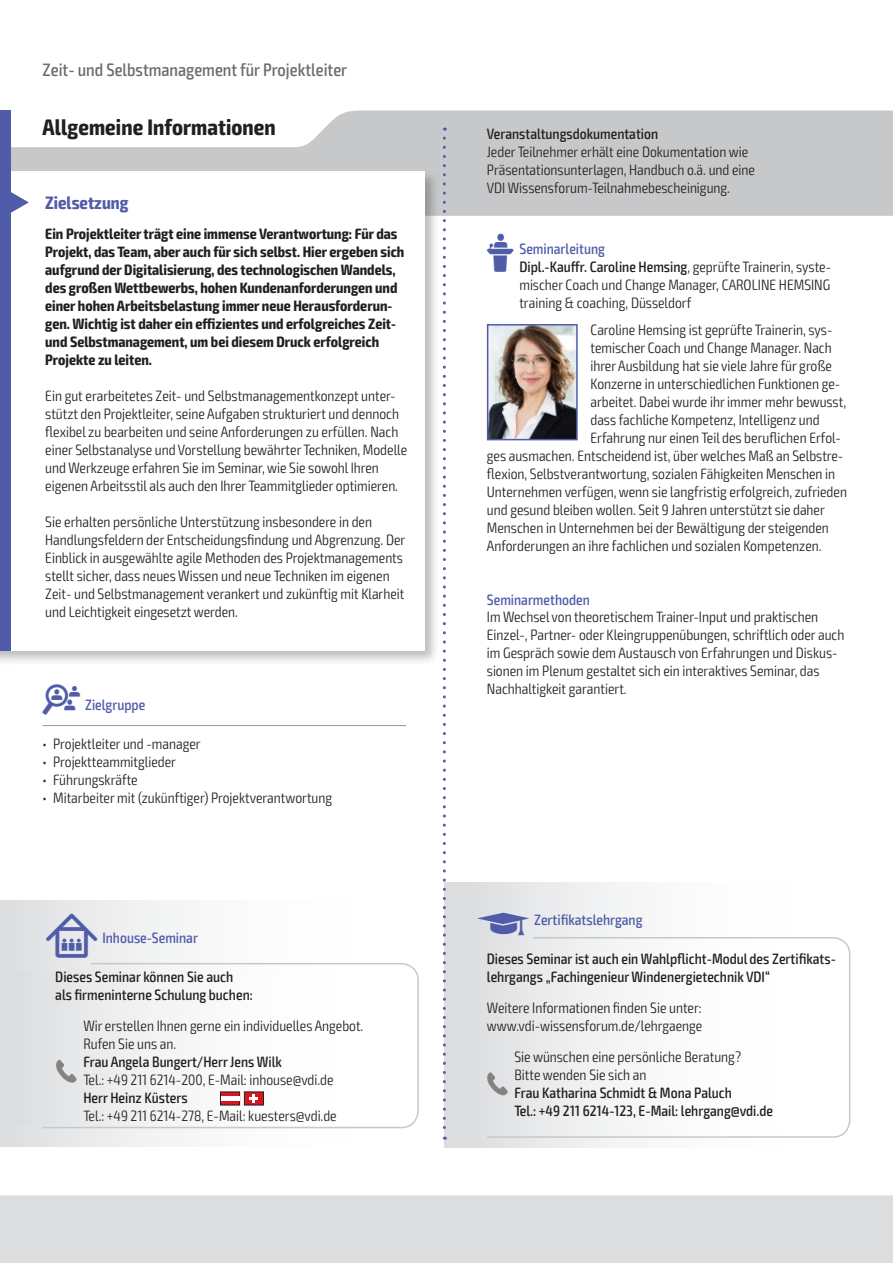
<style>
.page{position:relative;width:893px;height:1263px;background:#fff}
.page>*{position:absolute;margin:0;border:0;box-sizing:border-box;transform-origin:0 0}
.t1{font:700 condensed 22.5px "Exo 2";letter-spacing:.005em;color:#231f20}
.t2{font:500 condensed 18px "Exo 2";color:#6c6d70}
.t3{font:700 condensed 18px "Exo 2";color:#505ca9}
.t4{font:300 condensed 15px/18px "Exo 2";color:#231f20}
.t5{font:700 condensed 15px/18px "Exo 2";color:#231f20}
.t6{font:500 condensed 15px/18px "Exo 2";color:#231f20}
.t7{font:500 condensed 15px "Exo 2";color:#505ca9}
.s1{font-family:"VDI Iconset S4 A Regular";font-weight:400;font-stretch:normal}
.s2{font-weight:500}
.s3{font-family:"VDI Iconset S4 A Regular";font-weight:400;font-stretch:normal;font-size:15.45px}
</style>
<div class="page">
<div style="left:0;top:1195px;width:893px;height:68px;background:#dcdddf"></div>
<svg style="left:11px;top:111px;width:881px;height:105px;fill:#c7c8ca"></svg>
<hr style="left:892px;top:111px;width:1px;height:105px;background:#505ca9">
<div style="left:0;top:111px;width:11px;height:63px;background:#505ca9"></div>
<div style="left:0;top:168px;width:440px;height:498px;background:#231f20;opacity:.3"></div>
<div style="left:0;top:171px;width:424px;height:480px;background:#fff"></div>
<div style="left:0;top:171px;width:11px;height:480px;background:#505ca9"></div>
<svg style="left:11px;top:192px;width:18px;height:21px"></svg>
<hr style="left:43px;top:725px;width:363px;height:1px;background:#939598">
<img style="left:490px;top:327px;width:85px;height:110px">
<div style="left:487px;top:324px;width:91px;height:116px;border:2px solid #505ca9"></div>
<div style="left:0;top:900px;width:419px;height:247px;background:linear-gradient(to right,#e2e3e5,#fff)"></div>
<svg style="left:42px;top:962px;width:377px;height:167px"></svg>
<div style="left:13px;top:972px;width:382px;height:152px;background:linear-gradient(to right,#e3e3e5,#fff)"></div>
<svg style="left:220px;top:1091px;width:44px;height:14px"></svg>
<hr style="left:221px;top:1096px;width:18px;height:4px;background:#fff">
<svg style="left:56px;top:1060px;width:21px;height:23px"></svg>
<div style="left:444px;top:882px;width:406px;height:265px;background:linear-gradient(to right,#dfe0e2,#fff)"></div>
<svg style="left:486px;top:936px;width:365px;height:202px"></svg>
<div style="left:444px;top:942px;width:394px;height:191px;background:linear-gradient(to right,#dfe0e2,#fff)"></div>
<svg style="left:487px;top:1072px;width:21px;height:24px"></svg>
<svg style="left:443px;top:138px;width:3px;height:1002px"></svg>
<p class="t2" style="left:43px;top:59px;width:306px">Zeit- und Selbstmanagement für Projektleiter</p>
<h1 class="t1" style="left:43px;top:113px;width:235px">Allgemeine Informationen</h1>
<p class="t6" style="left:487px;top:125px;width:173px">Veranstaltungsdokumentation</p>
<p class="t4" style="left:487px;top:143px;width:270px">Jeder Teilnehmer erhält eine Dokumentation wie<br>Präsentationsunterlagen, Handbuch o.ä. und eine<br>VDI Wissensforum-Teilnahmebescheinigung.</p>
<p class="t5" style="left:45px;top:225px;width:361px">Ein Projektleiter trägt eine immense Verantwortung: Für das Projekt, das Team, aber auch für sich selbst. Hier ergeben sich aufgrund der Digitalisierung, des technologischen Wandels, des großen Wettbewerbs, hohen Kundenanforderungen und einer hohen Arbeitsbelastung immer neue Herausforderun&shy;gen. Wichtig ist daher ein effizientes und erfolgreiches Zeit&shy;und Selbstmanagement, um bei diesem Druck erfolgreich Projekte zu leiten.</p>
<p class="t4" style="left:45px;top:387px;width:364px">Ein gut erarbeitetes Zeit- und Selbstmanagementkonzept unter&shy;stützt den Projektleiter, seine Aufgaben strukturiert und dennoch flexibel zu bearbeiten und seine Anforderungen zu erfüllen. Nach einer Selbstanalyse und Vorstellung bewährter Techniken, Modelle und Werkzeuge erfahren Sie im Seminar, wie Sie sowohl Ihren eigenen Arbeitsstil als auch den Ihrer Teammitglieder optimieren.</p>
<p class="t4" style="left:45px;top:513px;width:362px">Sie erhalten persönliche Unterstützung insbesondere in den Handlungsfeldern der Entscheidungsfindung und Abgrenzung. Der Einblick in ausgewählte agile Methoden des Projektmanagements stellt sicher, dass neues Wissen und neue Techniken im eigenen Zeit- und Selbstmanagement verankert und zukünftig mit Klarheit und Leichtigkeit eingesetzt werden.</p>
<p class="t3" style="left:45px;top:192px;width:85px">Zielsetzung</p>
<p class="t7" style="left:487px;top:240px;width:120px"><span class="s1">L</span> Seminarleitung</p>
<p class="t4" style="left:519px;top:258px;width:313px;text-align:justify"><span class="s2">Dipl.-Kauffr. Caroline Hemsing</span>, geprüfte Trainerin, syste&shy;mischer Coach und Change Manager, CAROLINE HEMSING training &amp; coaching, Düsseldorf</p>
<p class="t4" style="left:590px;top:321px;width:243px">Caroline Hemsing ist geprüfte Trainerin, sys-</p>
<p class="t4" style="left:590px;top:339px;width:243px">temischer Coach und Change Manager. Nach</p>
<p class="t4" style="left:590px;top:357px;width:243px">ihrer Ausbildung hat sie viele Jahre für große</p>
<p class="t4" style="left:590px;top:375px;width:251px">Konzerne in unterschiedlichen Funktionen ge-</p>
<p class="t4" style="left:590px;top:393px;width:257px">arbeitet. Dabei wurde ihr immer mehr bewusst,</p>
<p class="t4" style="left:590px;top:411px;width:231px">dass fachliche Kompetenz, Intelligenz und</p>
<p class="t4" style="left:590px;top:429px;width:252px">Erfahrung nur einen Teil des beruflichen Erfol-</p>
<p class="t4" style="left:487px;top:447px;width:358px">ges ausmachen. Entscheidend ist, über welches Maß an Selbstre-</p>
<p class="t4" style="left:487px;top:465px;width:350px">flexion, Selbstverantwortung, sozialen Fähigkeiten Menschen in</p>
<p class="t4" style="left:487px;top:483px;width:362px">Unternehmen verfügen, wenn sie langfristig erfolgreich, zufrieden</p>
<p class="t4" style="left:487px;top:501px;width:339px">und gesund bleiben wollen. Seit 9 Jahren unterstützt sie daher</p>
<p class="t4" style="left:487px;top:519px;width:344px">Menschen in Unternehmen bei der Bewältigung der steigenden</p>
<p class="t4" style="left:487px;top:537px;width:336px">Anforderungen an ihre fachlichen und sozialen Kompetenzen.</p>
<p class="t7" style="left:487px;top:590px;width:104px">Seminarmethoden</p>
<p class="t4" style="left:487px;top:608px;width:359px">Im Wechsel von theoretischem Trainer-Input und praktischen Einzel-, Partner- oder Kleingruppenübungen, schriftlich oder auch im Gespräch sowie dem Austausch von Erfahrungen und Diskus&shy;sionen im Plenum gestaltet sich ein interaktives Seminar, das Nachhaltigkeit garantiert.</p>
<p class="t7" style="left:43px;top:696px;width:104px"><span class="s1">Z</span> Zielgruppe</p>
<p class="t4" style="left:43px;top:735px;width:160px">• Projektleiter und -manager</p>
<p class="t4" style="left:43px;top:753px;width:135px">• Projektteammitglieder</p>
<p class="t4" style="left:43px;top:771px;width:97px">• Führungskräfte</p>
<p class="t4" style="left:43px;top:789px;width:291px">• Mitarbeiter mit (zukünftiger) Projektverantwortung</p>
<p class="t7" style="left:46px;top:929px;width:153px"><span class="s3">I</span> Inhouse-Seminar</p>
<p class="t6" style="left:55px;top:968px;width:199px">Dieses Seminar können Sie auch als firmeninterne Schulung buchen:</p>
<p class="t4" style="left:83px;top:1017px;width:282px">Wir erstellen Ihnen gerne ein individuelles Angebot.<br>Rufen Sie uns an.</p>
<p class="t6" style="left:83px;top:1053px;width:200px">Frau Angela Bungert/Herr Jens Wilk</p>
<p class="t4" style="left:83px;top:1071px;width:252px">Tel.: +49 211 6214-200, E-Mail: inhouse@vdi.de</p>
<p class="t6" style="left:83px;top:1089px;width:106px">Herr Heinz Küsters</p>
<p class="t4" style="left:83px;top:1107px;width:255px">Tel.: +49 211 6214-278, E-Mail: kuesters@vdi.de</p>
<p class="t7" style="left:478px;top:911px;width:166px"><span class="s1">z</span> Zertifikatslehrgang</p>
<p class="t6" style="left:487px;top:950px;width:350px">Dieses Seminar ist auch ein Wahlpflicht-Modul des Zertifikats&shy;lehrgangs „Fachingenieur Windenergietechnik VDI“</p>
<p class="t4" style="left:487px;top:999px;width:217px">Weitere Informationen finden Sie unter: www.vdi-wissensforum.de/lehrgaenge</p>
<p class="t4" style="left:514px;top:1048px;width:228px">Sie wünschen eine persönliche Beratung?<br>Bitte wenden Sie sich an</p>
<p class="t6" style="left:514px;top:1084px;width:260px">Frau Katharina Schmidt &amp; Mona Paluch<br>Tel.: +49 211 6214-123, E-Mail: lehrgang@vdi.de</p>
</div>
